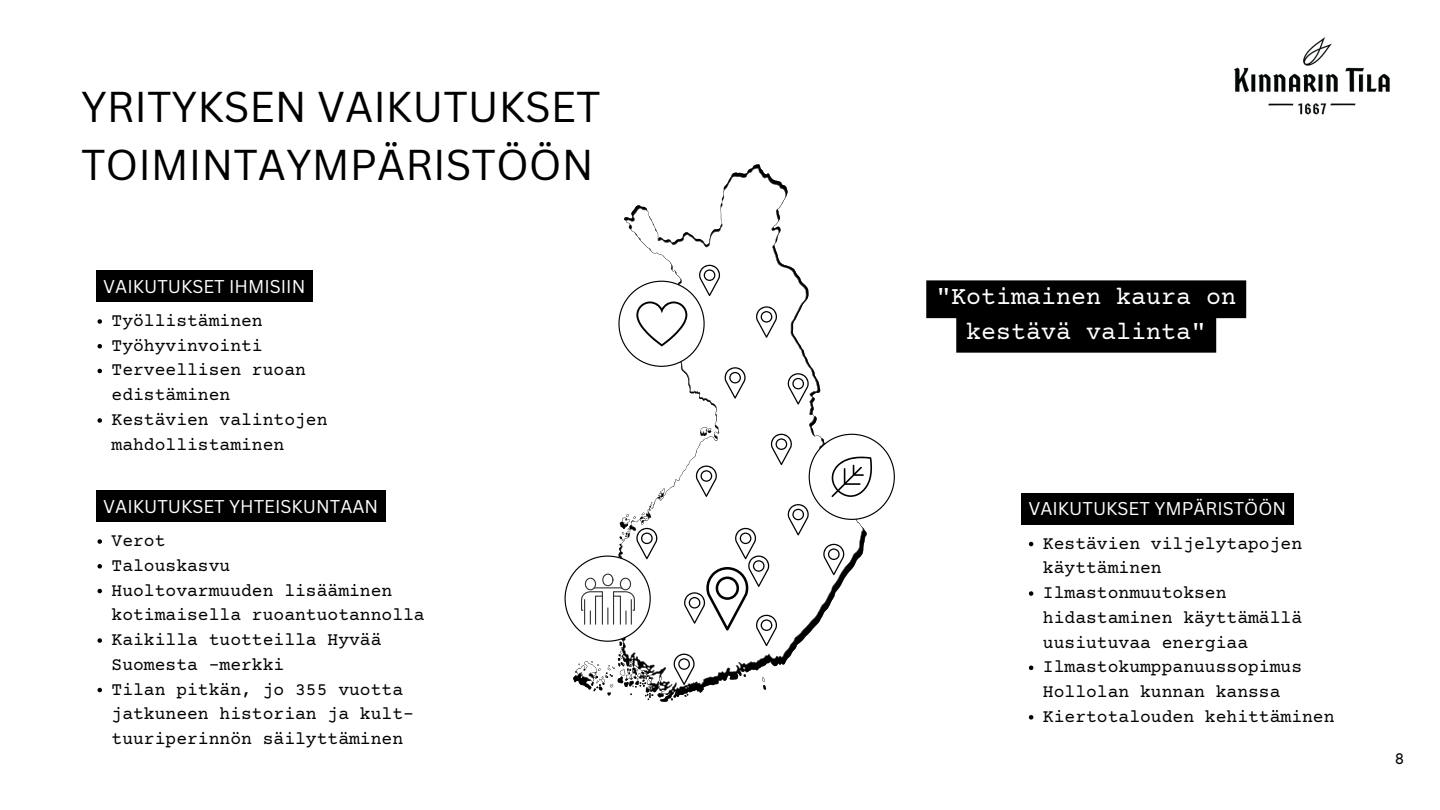
<style>
.page{position:relative;width:1440px;height:810px;background:#fff}
.page>*{position:absolute;margin:0;border:0;box-sizing:border-box;transform-origin:0 0}
.t1{font:42px/58.5px "Canva Sans";color:#000}
.t2{font:25px/34.5px "Courier Prime";color:#fff;text-align:center}
.t3{font:18px/24.8px "Courier Prime";color:#000}
.t4{font:18px "Canva Sans";color:#fff}
</style>
<div class="page">
<svg style="left:98px;top:319px;width:4px;height:5px"></svg>
<svg style="left:98px;top:344px;width:4px;height:4px"></svg>
<svg style="left:98px;top:369px;width:4px;height:4px"></svg>
<svg style="left:98px;top:418px;width:4px;height:5px"></svg>
<svg style="left:1029px;top:542px;width:4px;height:4px"></svg>
<svg style="left:1029px;top:591px;width:4px;height:5px"></svg>
<svg style="left:1029px;top:666px;width:4px;height:4px"></svg>
<svg style="left:1029px;top:715px;width:4px;height:5px"></svg>
<svg style="left:926px;top:280px;width:320px;height:73px;background:#191919"></svg>
<svg style="left:576px;top:168px;width:280px;height:526px"></svg>
<svg style="left:756px;top:306px;width:21px;height:32px"></svg>
<svg style="left:674px;top:654px;width:21px;height:31px"></svg>
<svg style="left:788px;top:373px;width:21px;height:32px"></svg>
<svg style="left:565px;top:528px;width:92px;height:114px"></svg>
<svg style="left:618px;top:265px;width:128px;height:134px"></svg>
<svg style="left:684px;top:434px;width:211px;height:212px"></svg>
<div style="left:96px;top:270px;width:216px;height:32px;background:#000"></div>
<svg style="left:98px;top:539px;width:4px;height:5px"></svg>
<svg style="left:98px;top:564px;width:4px;height:5px"></svg>
<svg style="left:98px;top:589px;width:4px;height:4px"></svg>
<svg style="left:98px;top:638px;width:4px;height:5px"></svg>
<svg style="left:98px;top:688px;width:4px;height:4px"></svg>
<div style="left:96px;top:490px;width:290px;height:32px;background:#000"></div>
<div style="left:1021px;top:493px;width:273px;height:32px;background:#000"></div>
<img style="left:1234px;top:37px;width:156px;height:78px">
<h1 class="t1" style="left:81px;top:77px;width:521px">YRITYKSEN VAIKUTUKSET<br>TOIMINTAYMPÄRISTÖÖN</h1>
<p class="t4" style="left:103px;top:276px;width:204px">VAIKUTUKSET IHMISIIN</p>
<p class="t3" style="left:112px;top:308px;width:218px">Työllistäminen<br>Työhyvinvointi<br>Terveellisen ruoan edistäminen<br>Kestävien valintojen mahdollistaminen</p>
<h2 class="t2" style="left:936px;top:279px;width:301px">"Kotimainen kaura on kestävä valinta"</h2>
<p class="t4" style="left:103px;top:496px;width:276px">VAIKUTUKSET YHTEISKUNTAAN</p>
<p class="t4" style="left:1028px;top:498px;width:259px">VAIKUTUKSET YMPÄRISTÖÖN</p>
<p class="t3" style="left:112px;top:528px;width:315px">Verot<br>Talouskasvu<br>Huoltovarmuuden lisääminen kotimaisella ruoantuotannolla<br>Kaikilla tuotteilla Hyvää<br>Suomesta -merkki<br>Tilan pitkän, jo 355 vuotta jatkuneen historian ja kult&shy;tuuriperinnön säilyttäminen</p>
<p class="t3" style="left:1043px;top:530px;width:293px">Kestävien viljelytapojen käyttäminen<br>Ilmastonmuutoksen hidastaminen käyttämällä uusiutuvaa energiaa<br>Ilmastokumppanuussopimus<br>Hollolan kunnan kanssa<br>Kiertotalouden kehittäminen</p>
<p class="t3" style="left:1394px;top:746px;width:12px">8</p>
</div>
